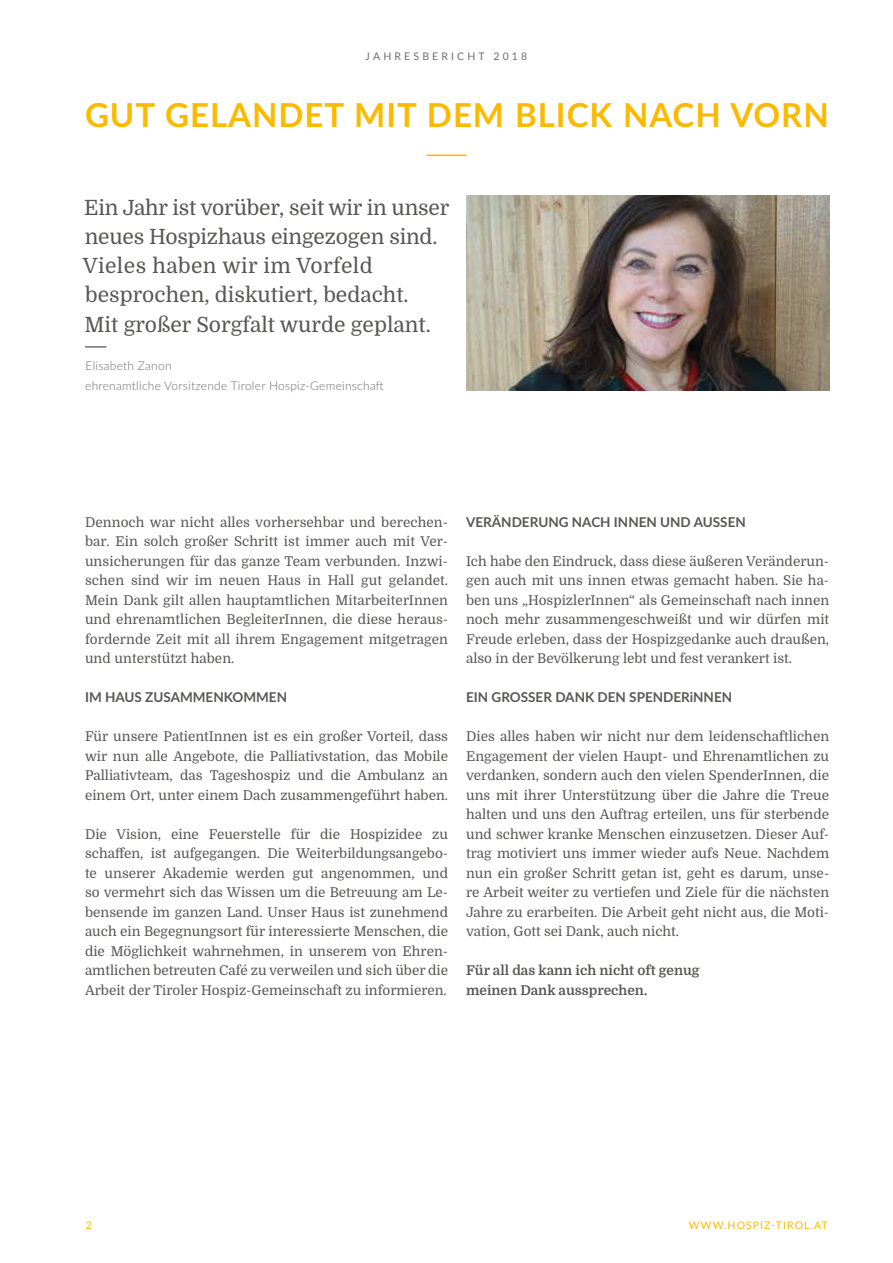
<style>
.page{position:relative;width:893px;height:1263px;background:#fff}
.page>*{position:absolute;margin:0;border:0;box-sizing:border-box;transform-origin:0 0}
.t1{font:700 33px "Lato";letter-spacing:.03em;color:#fbba00}
.t2{font:21px/29.2px "Domine";color:#575756}
.t3{font:13.5px/19.5px "Domine";color:#575756;text-align:justify}
.t4{font:700 13.5px "Lato";color:#575756}
.t5{font:700 13.5px/19.5px "Domine";color:#575756}
.t6{font:300 12px/19.5px "Lato";letter-spacing:.02em;color:#706f6f}
.t7{font:10.5px "Lato";letter-spacing:.1em;color:#fbba00}
.t8{font:10.5px "Lato";letter-spacing:.3em;color:#706f6f}
</style>
<div class="page">
<hr style="left:85px;top:346px;width:21px;height:2px;background:#706f6f">
<hr style="left:427px;top:155px;width:39px;height:1px;background:#fbba00">
<img style="left:466px;top:195px;width:363px;height:195px">
<p class="t8" style="left:366px;top:49px;width:163px">JAHRESBERICHT 2018</p>
<h1 class="t1" style="left:85px;top:90px;width:745px">GUT GELANDET MIT DEM BLICK NACH VORN</h1>
<h2 class="t2" style="left:83px;top:193px;width:368px">Ein Jahr ist vorüber, seit wir in unser neues Hospizhaus eingezogen sind.<br>Vieles haben wir im Vorfeld besprochen, diskutiert, bedacht.<br>Mit großer Sorgfalt wurde geplant.</h2>
<p class="t6" style="left:85px;top:356px;width:300px">Elisabeth Zanon<br>ehrenamtliche Vorsitzende Tiroler Hospiz-Gemeinschaft</p>
<p class="t3" style="left:85px;top:512px;width:365px">Dennoch war nicht alles vorhersehbar und berechen&shy;bar. Ein solch großer Schritt ist immer auch mit Ver&shy;unsicherungen für das ganze Team verbunden. Inzwi&shy;schen sind wir im neuen Haus in Hall gut gelandet.<br>Mein Dank gilt allen hauptamtlichen MitarbeiterInnen und ehrenamtlichen BegleiterInnen, die diese heraus&shy;fordernde Zeit mit all ihrem Engagement mitgetragen und unterstützt haben.</p>
<p class="t4" style="left:85px;top:687px;width:204px">IM HAUS ZUSAMMENKOMMEN</p>
<p class="t3" style="left:85px;top:727px;width:365px">Für unsere PatientInnen ist es ein großer Vorteil, dass wir nun alle Angebote, die Palliativstation, das Mobile Palliativteam, das Tageshospiz und die Ambulanz an einem Ort, unter einem Dach zusammengeführt haben.</p>
<p class="t3" style="left:85px;top:824px;width:365px">Die Vision, eine Feuerstelle für die Hospizidee zu schaffen, ist aufgegangen. Die Weiterbildungsangebo&shy;te unserer Akademie werden gut angenommen, und so vermehrt sich das Wissen um die Betreuung am Le&shy;bensende im ganzen Land. Unser Haus ist zunehmend auch ein Begegnungsort für interessierte Menschen, die die Möglichkeit wahrnehmen, in unserem von Ehren&shy;amtlichen betreuten Café zu verweilen und sich über die Arbeit der Tiroler Hospiz-Gemeinschaft zu informieren.</p>
<p class="t4" style="left:466px;top:512px;width:281px">VERÄNDERUNG NACH INNEN UND AUSSEN</p>
<p class="t3" style="left:466px;top:551px;width:365px">Ich habe den Eindruck, dass diese äußeren Veränderun&shy;gen auch mit uns innen etwas gemacht haben. Sie ha&shy;ben uns „HospizlerInnen“ als Gemeinschaft nach innen noch mehr zusammengeschweißt und wir dürfen mit Freude erleben, dass der Hospizgedanke auch draußen, also in der Bevölkerung lebt und fest verankert ist.</p>
<p class="t4" style="left:466px;top:687px;width:268px">EIN GROSSER DANK DEN SPENDERiNNEN</p>
<p class="t3" style="left:466px;top:727px;width:365px">Dies alles haben wir nicht nur dem leidenschaftlichen Engagement der vielen Haupt- und Ehrenamtlichen zu verdanken, sondern auch den vielen SpenderInnen, die uns mit ihrer Unterstützung über die Jahre die Treue halten und uns den Auftrag erteilen, uns für sterbende und schwer kranke Menschen einzusetzen. Dieser Auf&shy;trag motiviert uns immer wieder aufs Neue. Nachdem nun ein großer Schritt getan ist, geht es darum, unse&shy;re Arbeit weiter zu vertiefen und Ziele für die nächsten Jahre zu erarbeiten. Die Arbeit geht nicht aus, die Moti&shy;vation, Gott sei Dank, auch nicht.</p>
<p class="t5" style="left:466px;top:961px;width:235px">Für all das kann ich nicht oft genug meinen Dank aussprechen.</p>
<p class="t7" style="left:86px;top:1217px;width:8px">2</p>
<p class="t7" style="left:689px;top:1217px;width:140px">WWW.HOSPIZ-TIROL.AT</p>
</div>
